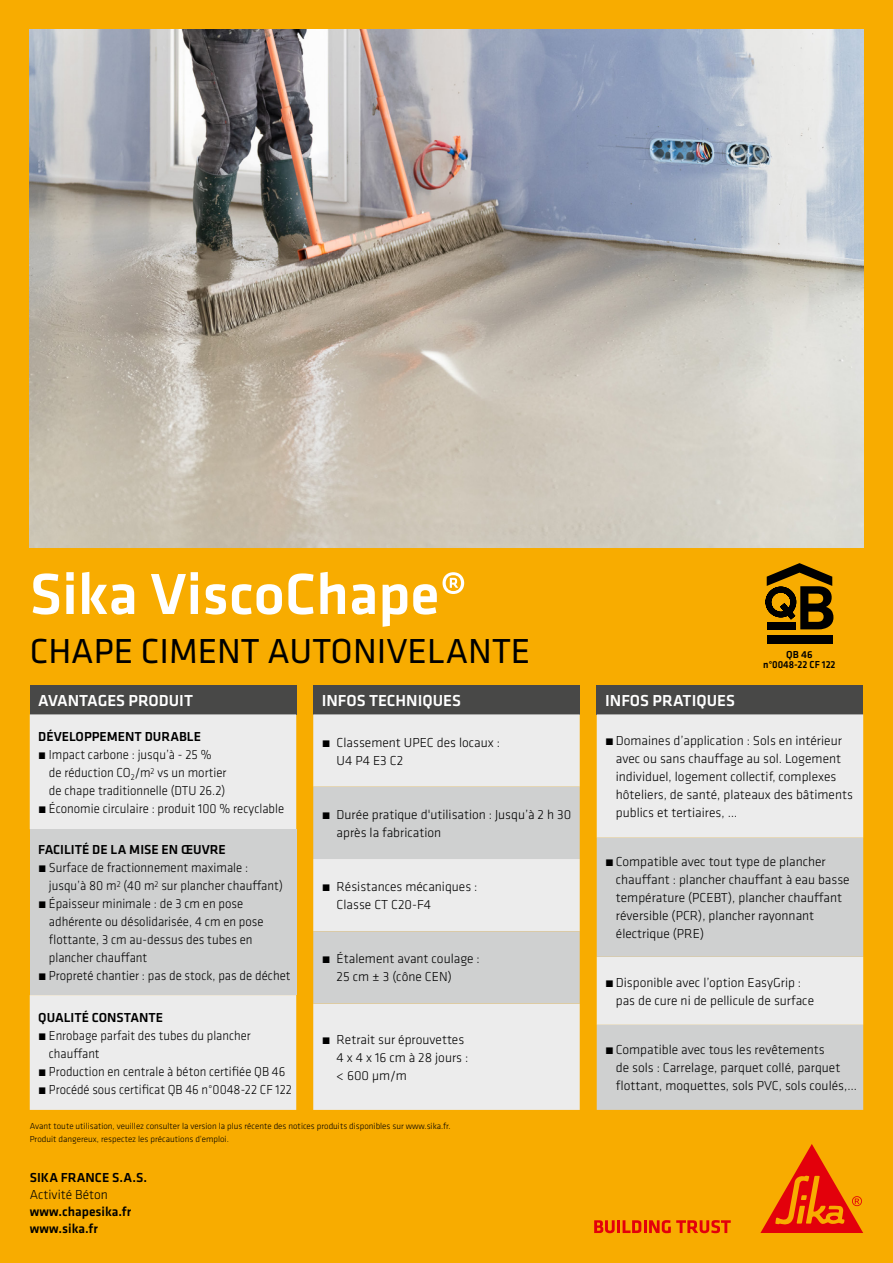
<style>
.page{position:relative;width:893px;height:1263px;background:#f8ac00}
.page>*{position:absolute;margin:0;border:0;box-sizing:border-box;transform-origin:0 0}
.t1{font:500 60px "Klavika";color:#fff}
.t2{font:36px "Klavika";color:#000}
.t3{font:500 16.5px "Klavika";color:#fff}
.t4{font:300 13.5px/18px "Klavika";color:#000}
.t5{font:300 13.5px "Klavika";color:#000;scale:.95 1}
.t6{font:300 13.5px "Klavika";color:#000;scale:.94 1}
.t7{font:500 13.5px/17px "Klavika";color:#000}
.t8{font:300 13.5px "Klavika";color:#000;scale:.9 1}
.t9{font:500 10.5px/10.5px "Klavika";color:#000;text-align:center}
.t10{font:300 9px/12.8px "Klavika";color:#000}
.s1{font-weight:500}
</style>
<div class="page">
<svg style="left:594px;top:1220px;width:137px;height:13px"></svg>
<svg style="left:760px;top:1144px;width:103px;height:89px"></svg>
<img style="left:30px;top:30px;width:833px;height:518px">
<div style="left:313px;top:685px;width:267px;height:29px;background:#484847"></div>
<div style="left:313px;top:714px;width:267px;height:396px;background:#ececec"></div>
<svg style="left:313px;top:787px;width:267px;height:216px;fill:#cfd0d0"></svg>
<div style="left:597px;top:685px;width:266px;height:29px;background:#484847"></div>
<div style="left:597px;top:714px;width:266px;height:124px;background:#ececec"></div>
<svg style="left:597px;top:838px;width:266px;height:272px;fill:#cfd0d0"></svg>
<div style="left:30px;top:685px;width:266px;height:29px;background:#484847"></div>
<div style="left:30px;top:714px;width:266px;height:396px;background:#ececec"></div>
<div style="left:30px;top:829px;width:266px;height:166px;background:#cfd0d0"></div>
<div style="left:767px;top:635px;width:65px;height:9px;background:#000"></div>
<svg style="left:765px;top:563px;width:68px;height:66px"></svg>
<h1 class="t1" style="left:30px;top:553px;width:439px">Sika ViscoChape®</h1>
<h2 class="t2" style="left:30px;top:632px;width:502px">CHAPE CIMENT AUTONIVELANTE</h2>
<p class="t3" style="left:322px;top:689px;width:141px">INFOS TECHNIQUES</p>
<p class="t4" style="left:337px;top:733px;width:165px;text-indent:-15px"><span class="s1">́</span> Classement UPEC des locaux :<br>U4 P4 E3 C2</p>
<p class="t3" style="left:38px;top:689px;width:156px">AVANTAGES PRODUIT</p>
<p class="t7" style="left:38px;top:728px;width:164px">DÉVELOPPEMENT DURABLE</p>
<p class="t8" style="left:38px;top:746px;width:194px"><span class="s1">́</span> Impact carbone : jusqu’à - 25 %</p>
<p class="t5" style="left:49px;top:764px;width:189px">de réduction CO<sub>2</sub>/m<sup>2</sup> vs un mortier</p>
<p class="t5" style="left:49px;top:782px;width:187px">de chape traditionnelle (DTU 26.2)</p>
<p class="t5" style="left:38px;top:800px;width:260px"><span class="s1">́</span> Économie circulaire : produit 100 % recyclable</p>
<p class="t7" style="left:38px;top:841px;width:189px">FACILITÉ DE LA MISE EN ŒUVRE</p>
<p class="t5" style="left:38px;top:860px;width:223px"><span class="s1">́</span> Surface de fractionnement maximale :</p>
<p class="t5" style="left:49px;top:878px;width:248px">jusqu’à 80 m<sup>2</sup> (40 m<sup>2</sup> sur plancher chauffant)</p>
<p class="t5" style="left:38px;top:895px;width:217px"><span class="s1">́</span> Épaisseur minimale : de 3 cm en pose</p>
<p class="t5" style="left:49px;top:913px;width:228px">adhérente ou désolidarisée, 4 cm en pose</p>
<p class="t5" style="left:49px;top:931px;width:216px">flottante, 3 cm au-dessus des tubes en</p>
<p class="t5" style="left:49px;top:949px;width:105px">plancher chauffant</p>
<p class="t5" style="left:38px;top:967px;width:267px"><span class="s1">́</span> Propreté chantier : pas de stock, pas de déchet</p>
<p class="t7" style="left:38px;top:1008px;width:126px">QUALITÉ CONSTANTE</p>
<p class="t6" style="left:38px;top:1027px;width:228px"><span class="s1">́</span> Enrobage parfait des tubes du plancher</p>
<p class="t6" style="left:49px;top:1045px;width:56px">chauffant</p>
<p class="t6" style="left:38px;top:1063px;width:264px"><span class="s1">́</span> Production en centrale à béton certifiée QB 46</p>
<p class="t6" style="left:38px;top:1081px;width:271px"><span class="s1">́</span> Procédé sous certificat QB 46 n°0048-22 CF 122</p>
<p class="t4" style="left:337px;top:805px;width:236px;text-indent:-15px"><span class="s1">́</span> Durée pratique d'utilisation : Jusqu’à 2 h 30 après la fabrication</p>
<p class="t4" style="left:337px;top:877px;width:142px;text-indent:-15px"><span class="s1">́</span> Résistances mécaniques :<br>Classe CT C20-F4</p>
<p class="t4" style="left:337px;top:950px;width:145px;text-indent:-15px"><span class="s1">́</span> Étalement avant coulage :<br>25 cm ± 3 (cône CEN)</p>
<p class="t4" style="left:337px;top:1030px;width:133px;text-indent:-15px"><span class="s1">́</span> Retrait sur éprouvettes<br>4 x 4 x 16 cm à 28 jours : &lt; 600 μm/m</p>
<p class="t10" style="left:30px;top:1120px;width:422px">Avant toute utilisation, veuillez consulter la version la plus récente des notices produits disponibles sur www.sika.fr.<br>Produit dangereux, respectez les précautions d’emploi.</p>
<p class="t7" style="left:30px;top:1169px;width:119px">SIKA FRANCE S.A.S.</p>
<p class="t4" style="left:30px;top:1186px;width:80px">Activité Béton</p>
<p class="t7" style="left:30px;top:1203px;width:103px">www.chapesika.fr www.sika.fr</p>
<p class="t9" style="left:763px;top:649px;width:74px">QB 46 n°0048-22 CF 122</p>
<p class="t3" style="left:605px;top:689px;width:131px">INFOS PRATIQUES</p>
<p class="t4" style="left:616px;top:731px;width:239px;text-indent:-11px"><span class="s1">́</span>Domaines d’application : Sols en intérieur avec ou sans chauffage au sol. Logement individuel, logement collectif, complexes hôteliers, de santé, plateaux des bâtiments publics et tertiaires, …</p>
<p class="t4" style="left:616px;top:853px;width:235px;text-indent:-11px"><span class="s1">́</span>Compatible avec tout type de plancher chauffant : plancher chauffant à eau basse température (PCEBT), plancher chauffant réversible (PCR), plancher rayonnant électrique (PRE)</p>
<p class="t4" style="left:616px;top:973px;width:200px;text-indent:-11px"><span class="s1">́</span>Disponible avec l’option EasyGrip : pas de cure ni de pellicule de surface</p>
<p class="t4" style="left:616px;top:1041px;width:242px;text-indent:-11px"><span class="s1">́</span>Compatible avec tous les revêtements<br>de sols : Carrelage, parquet collé, parquet flottant, moquettes, sols PVC, sols coulés,…</p>
</div>
